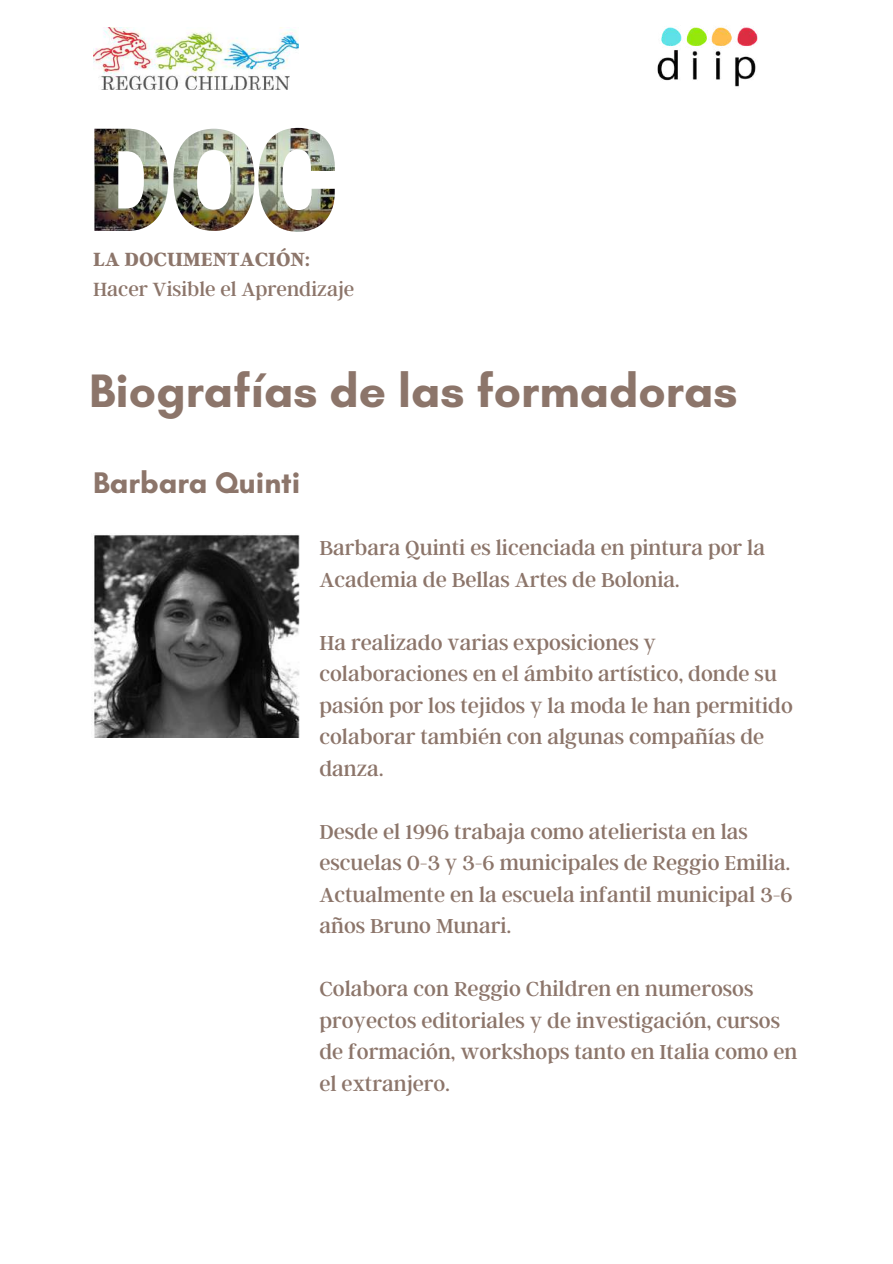
<style>
.page{position:relative;width:893px;height:1264px;background:#fff}
.page>*{position:absolute;margin:0;border:0;box-sizing:border-box;transform-origin:0 0}
.t1{font:700 47.7px "Glacial Indifference";color:#8c756a}
.t2{font:700 30.3px "Glacial Indifference";color:#8c756a}
.t3{font:22.5px/31.5px "Argent CF";color:#8c756a}
.t4{font:21.3px "Argent CF";color:#8c756a}
.t5{font:700 21.3px "Argent CF";color:#8c756a}
</style>
<div class="page">
<img style="left:93px;top:28px;width:206px;height:62px">
<img style="left:657px;top:27px;width:101px;height:60px">
<img style="left:94px;top:129px;width:74px;height:102px">
<img style="left:173px;top:129px;width:81px;height:102px">
<img style="left:258px;top:128px;width:77px;height:104px">
<img style="left:94px;top:535px;width:205px;height:202px">
<p class="t5" style="left:93px;top:245px;width:219px">LA DOCUMENTACIÓN:</p>
<p class="t4" style="left:93px;top:275px;width:263px">Hacer Visible el Aprendizaje</p>
<h1 class="t1" style="left:89px;top:362px;width:650px">Biografías de las formadoras</h1>
<h2 class="t2" style="left:93px;top:464px;width:209px">Barbara Quinti</h2>
<p class="t3" style="left:319px;top:531px;width:447px">Barbara Quinti es licenciada en pintura por la<br>Academia de Bellas Artes de Bolonia.</p>
<p class="t3" style="left:319px;top:625px;width:475px">Ha realizado varias exposiciones y colaboraciones en el ámbito artístico, donde su pasión por los tejidos y la moda le han permitido colaborar también con algunas compañías de danza.</p>
<p class="t3" style="left:319px;top:814px;width:474px">Desde el 1996 trabaja como atelierista en las escuelas 0-3 y 3-6 municipales de Reggio Emilia.<br>Actualmente en la escuela infantil municipal 3-6 años Bruno Munari.</p>
<p class="t3" style="left:319px;top:972px;width:479px">Colabora con Reggio Children en numerosos proyectos editoriales y de investigación, cursos de formación, workshops tanto en Italia como en el extranjero.</p>
</div>
